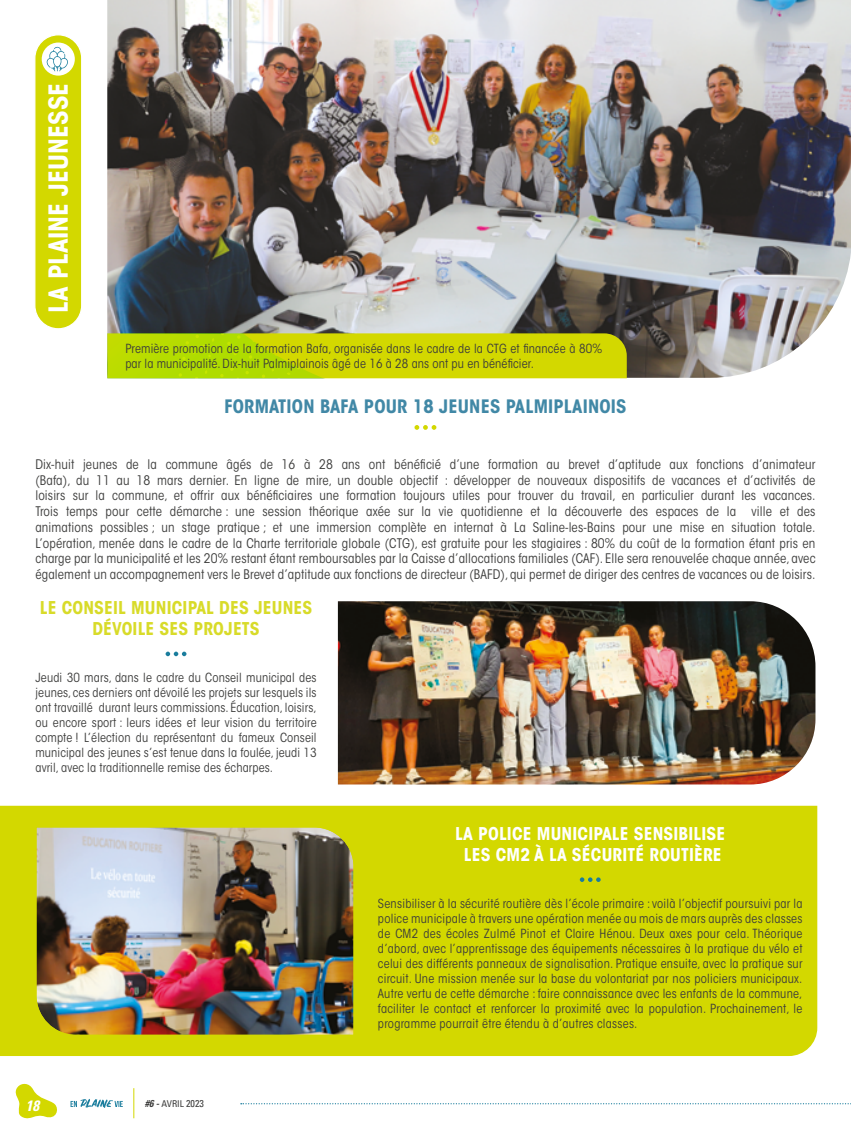
<style>
.page{position:relative;width:851px;height:1134px;background:#fff}
.page>*{position:absolute;margin:0;border:0;box-sizing:border-box;transform-origin:0 0}
.t1{font:700 condensed 26px "ITC Avant Garde Std";color:#fff}
.t2{font:700 condensed 18.38px "ITC Avant Garde Std";letter-spacing:.01em;color:#4188a6}
.t3{font:700 condensed 17.5px/21px "ITC Avant Garde Std";letter-spacing:.01em;color:#fff;text-align:center}
.t4{font:700 condensed 17.5px/21px "ITC Avant Garde Std";letter-spacing:.01em;color:#d8db29;text-align:center}
.t5{font:italic 700 condensed 15px "Univers LT Std";color:#fff}
.t6{font:condensed 13.12px/15.8px "ITC Avant Garde Std";letter-spacing:.01em;color:#3c3c3b;text-align:justify}
.t7{font:condensed 12.5px/15px "ITC Avant Garde Std";letter-spacing:.01em;color:#3c3c3b;text-align:justify}
.t8{font:condensed 9.38px "Univers LT Std";color:#3c3c3b}
.s1{font-weight:700;font-style:italic;font-size:10px}
.s2{font-size:10px}
</style>
<div class="page">
<svg style="left:15px;top:1083px;width:42px;height:36px"></svg>
<hr style="left:133px;top:1088px;width:1px;height:30px;background:#d3d800">
<svg style="left:70px;top:1099px;width:53px;height:9px"></svg>
<svg style="left:241px;top:1103px;width:610px;height:1px"></svg>
<div style="left:0;top:806px;width:817px;height:250px;background:#d3d800"></div>
<div style="left:35px;top:35px;width:47px;height:294px;background:#d3d800;border-radius:23px"></div>
<div style="left:34px;top:34px;width:48px;height:295px;border:1px solid #fff;border-radius:23px"></div>
<div style="left:42px;top:43px;width:33px;height:33px;background:#fff;border-radius:50%"></div>
<svg style="left:47px;top:46px;width:21px;height:25px"></svg>
<svg style="left:579px;top:877px;width:21px;height:5px"></svg>
<img style="left:32px;top:823px;width:326px;height:216px">
<img style="left:338px;top:601px;width:477px;height:183px">
<svg style="left:165px;top:652px;width:21px;height:4px"></svg>
<img style="left:107px;top:0;width:743px;height:378px">
<svg style="left:414px;top:425px;width:22px;height:5px"></svg>
<svg style="left:107px;top:333px;width:519px;height:46px;background:#c7d804"></svg>
<h1 class="t1" style="left:42px;top:313px;width:231px;rotate:-90deg">LA PLAINE JEUNESSE</h1>
<p class="t7" style="left:125px;top:341px;width:478px">Première promotion de la formation Bafa, organisée dans le cadre de la CTG et financée à 80% par la municipalité. Dix-huit Palmiplainois âgé de 16 à 28 ans ont pu en bénéficier.</p>
<h2 class="t2" style="left:224px;top:394px;width:403px">FORMATION BAFA POUR 18 JEUNES PALMIPLAINOIS</h2>
<p class="t6" style="left:35px;top:456px;width:781px">Dix-huit jeunes de la commune âgés de 16 à 28 ans ont bénéficié d’une formation au brevet d’aptitude aux fonctions d’animateur (Bafa), du 11 au 18 mars dernier. En ligne de mire, un double objectif : développer de nouveaux dispositifs de vacances et d’activités de loisirs sur la commune, et offrir aux bénéficiaires une formation toujours utiles pour trouver du travail, en particulier durant les vacances.<br>Trois temps pour cette démarche : une session théorique axée sur la vie quotidienne et la découverte des espaces de la ville et des animations possibles ; un stage pratique ; et une immersion complète en internat à La Saline-les-Bains pour une mise en situation totale.<br>L’opération, menée dans le cadre de la Charte territoriale globale (CTG), est gratuite pour les stagiaires : 80% du coût de la formation étant pris en charge par la municipalité et les 20% restant étant remboursables par la Caisse d’allocations familiales (CAF). Elle sera renouvelée chaque année, avec également un accompagnement vers le Brevet d’aptitude aux fonctions de directeur (BAFD), qui permet de diriger des centres de vacances ou de loisirs.</p>
<h3 class="t4" style="left:40px;top:597px;width:274px">LE CONSEIL MUNICIPAL DES JEUNES<br>DÉVOILE SES PROJETS</h3>
<p class="t7" style="left:35px;top:670px;width:283px">Jeudi 30 mars, dans le cadre du Conseil municipal des jeunes, ces derniers ont dévoilé les projets sur lesquels ils ont travaillé durant leurs commissions. Éducation, loisirs, ou encore sport : leurs idées et leur vision du territoire compte ! L’élection du représentant du fameux Conseil municipal des jeunes s’est tenue dans la foulée, jeudi 13 avril, avec la traditionnelle remise des écharpes.</p>
<p class="t5" style="left:26px;top:1096px;width:15px">18</p>
<p class="t8" style="left:145px;top:1098px;width:61px"><span class="s1">#6 -</span> AVRIL <span class="s2">2023</span></p>
<h3 class="t3" style="left:455px;top:823px;width:271px">LA POLICE MUNICIPALE SENSIBILISE<br>LES CM2 À LA SÉCURITÉ ROUTIÈRE</h3>
<p class="t7" style="left:378px;top:896px;width:426px">Sensibiliser à la sécurité routière dès l’école primaire : voilà l’objectif poursuivi par la police municipale à travers une opération menée au mois de mars auprès des classes de CM2 des écoles Zulmé Pinot et Claire Hénou. Deux axes pour cela. Théorique d’abord, avec l’apprentissage des équipements nécessaires à la pratique du vélo et celui des différents panneaux de signalisation. Pratique ensuite, avec la pratique sur circuit. Une mission menée sur la base du volontariat par nos policiers municipaux.<br>Autre vertu de cette démarche : faire connaissance avec les enfants de la commune, faciliter le contact et renforcer la proximité avec la population. Prochainement, le programme pourrait être étendu à d’autres classes.</p>
</div>
